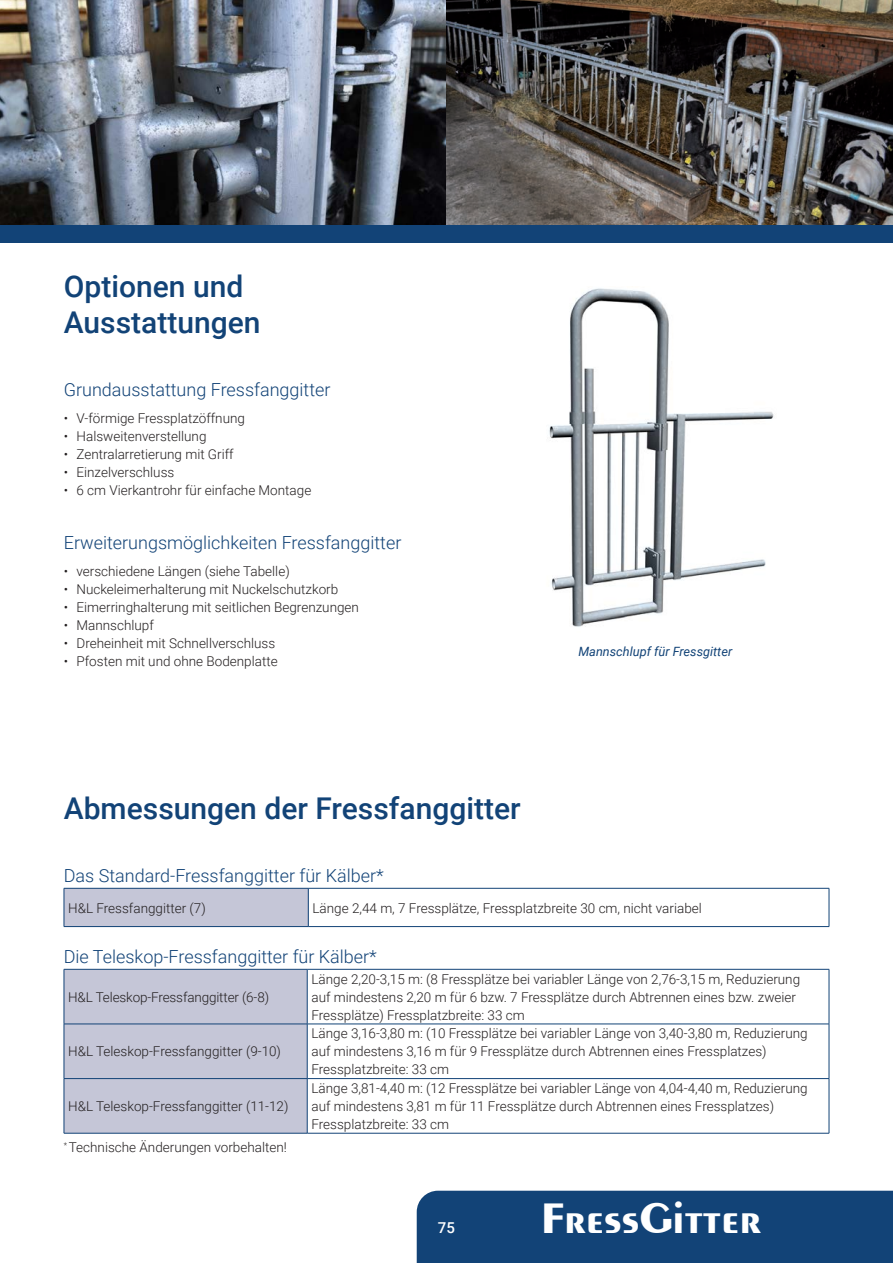
<style>
.page{position:relative;width:893px;height:1263px;background:#fff}
.page>*{position:absolute;margin:0;border:0;box-sizing:border-box;transform-origin:0 0}
.t1{font:700 45px "Exotic 350 BT";color:#fff}
.t2{font:500 30px/36px "Roboto";color:#124377}
.t3{font:300 18px "Roboto";color:#124377}
.t4{font:500 15px "Roboto";color:#fff}
.t5{font:300 13.5px/18px "Roboto";color:#231f20}
.t6{font:italic 12.75px "Roboto";color:#124377}
</style>
<div class="page">
<div style="left:417px;top:1191px;width:476px;height:72px;background:#124377"></div>
<img style="left:0;top:0;width:893px;height:225px">
<div style="left:0;top:225px;width:893px;height:18px;background:#124377"></div>
<img style="left:549px;top:288px;width:225px;height:339px">
<div style="left:64px;top:888px;width:244px;height:38px;background:#c5c6d7"></div>
<hr style="left:64px;top:888px;width:244px;height:1px;background:#124377">
<hr style="left:64px;top:888px;width:1px;height:38px;background:#124377">
<hr style="left:308px;top:888px;width:521px;height:1px;background:#124377">
<hr style="left:829px;top:888px;width:1px;height:38px;background:#124377">
<hr style="left:64px;top:926px;width:244px;height:1px;background:#124377">
<hr style="left:308px;top:926px;width:521px;height:1px;background:#124377">
<hr style="left:308px;top:888px;width:1px;height:38px;background:#124377">
<div style="left:65px;top:970px;width:242px;height:163px;background:#c5c6d7"></div>
<hr style="left:64px;top:969px;width:243px;height:1px;background:#124377">
<hr style="left:64px;top:969px;width:1px;height:55px;background:#124377">
<hr style="left:307px;top:969px;width:522px;height:1px;background:#124377">
<hr style="left:829px;top:969px;width:1px;height:55px;background:#124377">
<hr style="left:64px;top:1024px;width:1px;height:54px;background:#124377">
<hr style="left:829px;top:1024px;width:1px;height:54px;background:#124377">
<hr style="left:64px;top:1079px;width:1px;height:54px;background:#124377">
<hr style="left:829px;top:1079px;width:1px;height:54px;background:#124377">
<hr style="left:64px;top:1133px;width:243px;height:1px;background:#124377">
<hr style="left:307px;top:1133px;width:522px;height:1px;background:#124377">
<hr style="left:307px;top:969px;width:1px;height:55px;background:#124377">
<hr style="left:64px;top:1024px;width:243px;height:1px;background:#124377">
<hr style="left:307px;top:1024px;width:1px;height:54px;background:#124377">
<hr style="left:307px;top:1024px;width:522px;height:1px;background:#124377">
<hr style="left:64px;top:1078px;width:243px;height:1px;background:#124377">
<hr style="left:307px;top:1079px;width:1px;height:54px;background:#124377">
<hr style="left:307px;top:1078px;width:522px;height:1px;background:#124377">
<h2 class="t2" style="left:64px;top:267px;width:198px">Optionen und<br>Ausstattungen</h2>
<h3 class="t3" style="left:64px;top:377px;width:268px">Grundausstattung Fressfanggitter</h3>
<p class="t5" style="left:64px;top:409px;width:183px">• V-förmige Fressplatzöffnung</p>
<p class="t5" style="left:64px;top:427px;width:144px">• Halsweitenverstellung</p>
<p class="t5" style="left:64px;top:445px;width:171px">• Zentralarretierung mit Griff</p>
<p class="t5" style="left:64px;top:463px;width:112px">• Einzelverschluss</p>
<p class="t5" style="left:64px;top:481px;width:249px">• 6 cm Vierkantrohr für einfache Montage</p>
<h3 class="t3" style="left:64px;top:530px;width:339px">Erweiterungsmöglichkeiten Fressfanggitter</h3>
<p class="t5" style="left:64px;top:562px;width:227px">• verschiedene Längen (siehe Tabelle)</p>
<p class="t5" style="left:64px;top:580px;width:276px">• Nuckeleimerhalterung mit Nuckelschutzkorb</p>
<p class="t5" style="left:64px;top:598px;width:297px">• Eimerringhalterung mit seitlichen Begrenzungen</p>
<p class="t5" style="left:64px;top:616px;width:92px">• Mannschlupf</p>
<p class="t5" style="left:64px;top:634px;width:213px">• Dreheinheit mit Schnellverschluss</p>
<p class="t5" style="left:64px;top:652px;width:215px">• Pfosten mit und ohne Bodenplatte</p>
<h2 class="t2" style="left:64px;top:789px;width:458px">Abmessungen der Fressfanggitter</h2>
<p class="t6" style="left:578px;top:642px;width:155px">Mannschlupf für Fressgitter</p>
<h3 class="t3" style="left:64px;top:863px;width:321px">Das Standard-Fressfanggitter für Kälber*</h3>
<p class="t5" style="left:68px;top:898px;width:139px">H&amp;L Fressfanggitter (7)</p>
<p class="t5" style="left:313px;top:898px;width:391px">Länge 2,44 m, 7 Fressplätze, Fressplatzbreite 30 cm, nicht variabel</p>
<h3 class="t3" style="left:64px;top:944px;width:315px">Die Teleskop-Fressfanggitter für Kälber*</h3>
<p class="t5" style="left:68px;top:987px;width:202px">H&amp;L Teleskop-Fressfanggitter (6-8)</p>
<p class="t5" style="left:311px;top:969px;width:490px">Länge 2,20-3,15 m: (8 Fressplätze bei variabler Länge von 2,76-3,15 m, Reduzierung auf mindestens 2,20 m für 6 bzw. 7 Fressplätze durch Abtrennen eines bzw. zweier<br>Fressplätze) Fressplatzbreite: 33 cm</p>
<p class="t5" style="left:68px;top:1042px;width:214px">H&amp;L Teleskop-Fressfanggitter (9-10)</p>
<p class="t5" style="left:68px;top:1097px;width:222px">H&amp;L Teleskop-Fressfanggitter (11-12)</p>
<p class="t5" style="left:64px;top:1138px;width:224px"><sup>*</sup> Technische Änderungen vorbehalten!</p>
<p class="t5" style="left:311px;top:1024px;width:498px">Länge 3,16-3,80 m: (10 Fressplätze bei variabler Länge von 3,40-3,80 m, Reduzierung auf mindestens 3,16 m für 9 Fressplätze durch Abtrennen eines Fressplatzes)<br>Fressplatzbreite: 33 cm</p>
<p class="t5" style="left:311px;top:1079px;width:498px">Länge 3,81-4,40 m: (12 Fressplätze bei variabler Länge von 4,04-4,40 m, Reduzierung auf mindestens 3,81 m für 11 Fressplätze durch Abtrennen eines Fressplatzes)<br>Fressplatzbreite: 33 cm</p>
<p class="t4" style="left:438px;top:1217px;width:19px">75</p>
<h1 class="t1" style="left:541px;top:1191px;width:222px">FressGitter</h1>
</div>
